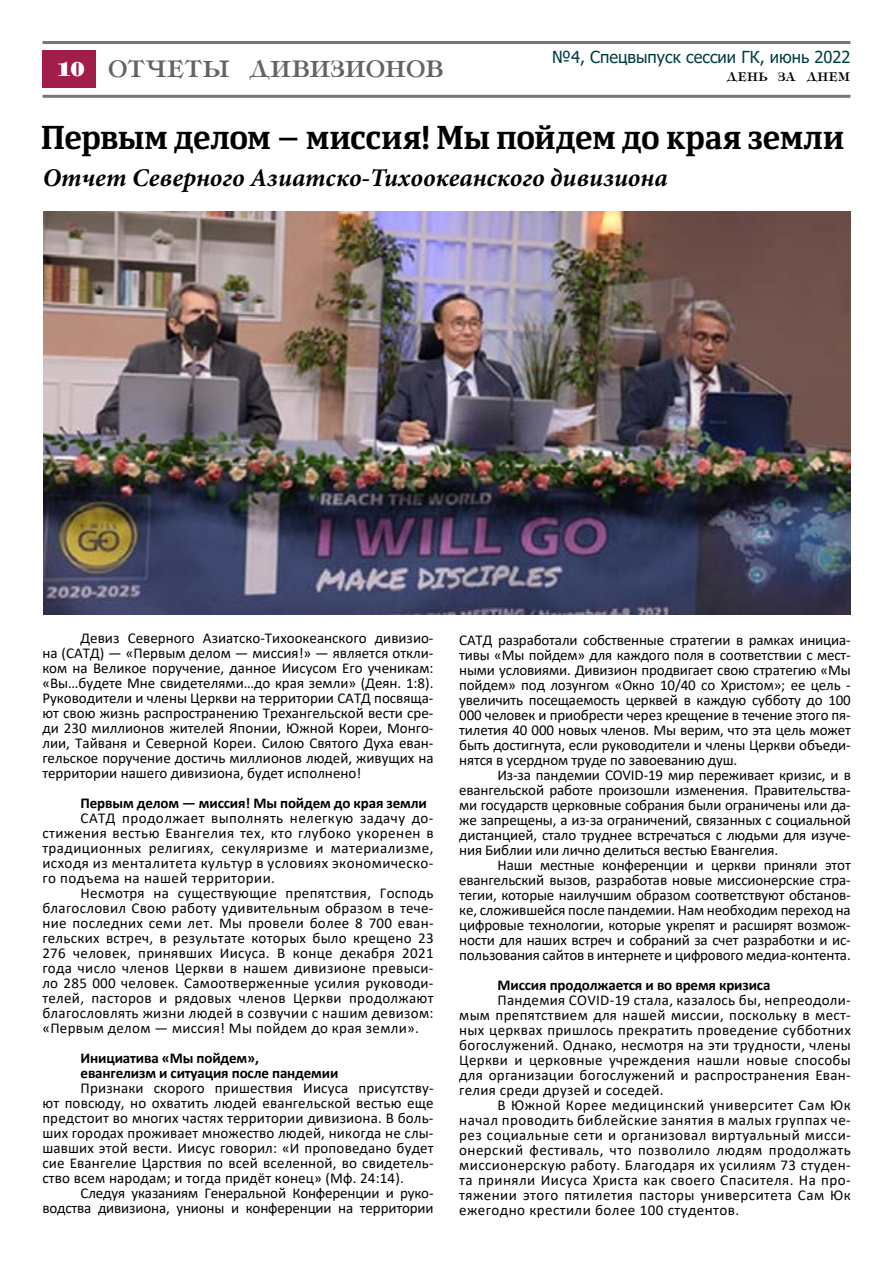
<style>
.page{position:relative;width:893px;height:1263px;background:#fff}
.page>*{position:absolute;margin:0;border:0;box-sizing:border-box;transform-origin:0 0}
.t1{font:700 33px "Yefimov Serif";letter-spacing:-.005em;color:#000;scale:.92 1}
.t2{font:28.5px "Tiffany";color:#636363}
.t3{font:italic 700 25.5px "Minion Pro";color:#000}
.t4{font:16.5px "Tahoma";color:#003c3e}
.t5{font:15px/15px "Calibri";color:#000;text-align:justify}
.t6{font:700 15px/15px "Calibri";letter-spacing:-.01em;color:#000}
.t7{font:15px "Tiffany";color:#000}
.s1{font-family:"Tiff";font-weight:800;font-size:24px;color:#fff}
</style>
<div class="page">
<hr style="left:43px;top:41px;width:807px;height:3px;background:#7c7472">
<hr style="left:43px;top:95px;width:807px;height:3px;background:#7c7472">
<div style="left:43px;top:51px;width:53px;height:37px;background:#a11d4c"></div>
<img style="left:44px;top:211px;width:807px;height:404px">
<p class="t4" style="left:552px;top:46px;width:300px">№4, Спецвыпуск сессии ГК, июнь 2022</p>
<h2 class="t2" style="left:58px;top:55px;width:387px"><span class="s1">10</span> отчеты дивизионов</h2>
<p class="t7" style="left:727px;top:69px;width:125px">ДЕНЬ ЗА ДНЕМ</p>
<h1 class="t1" style="left:41px;top:116px;width:874px">Первым делом – миссия! Мы пойдем до края земли</h1>
<h3 class="t3" style="left:43px;top:160px;width:626px">Отчет Северного Азиатско-Тихоокеанского дивизиона</h3>
<p class="t5" style="left:42px;top:630px;width:393px;text-indent:38px">Девиз Северного Азиатско-Тихоокеанского дивизио&shy;на (САТД) — «Первым делом — миссия!» — является откли&shy;ком на Великое поручение, данное Иисусом Его ученикам: «Вы…будете Мне свидетелями…до края земли» (Деян. 1:8).<br>Руководители и члены Церкви на территории САТД посвяща&shy;ют свою жизнь распространению Трехангельской вести сре&shy;ди 230 миллионов жителей Японии, Южной Кореи, Монго&shy;лии, Тайваня и Северной Кореи. Силою Святого Духа еван&shy;гельское поручение достичь миллионов людей, живущих на территории нашего дивизиона, будет исполнено!</p>
<p class="t6" style="left:81px;top:795px;width:348px">Первым делом — миссия! Мы пойдем до края земли</p>
<p class="t5" style="left:42px;top:810px;width:393px;text-indent:38px">САТД продолжает выполнять нелегкую задачу до&shy;стижения вестью Евангелия тех, кто глубоко укоренен в традиционных религиях, секуляризме и материализме, исходя из менталитета культур в условиях экономическо&shy;го подъема на нашей территории.</p>
<p class="t5" style="left:42px;top:885px;width:393px;text-indent:38px">Несмотря на существующие препятствия, Господь благословил Свою работу удивительным образом в тече&shy;ние последних семи лет. Мы провели более 8 700 еван&shy;гельских встреч, в результате которых было крещено 23<br>276 человек, принявших Иисуса. В конце декабря 2021 года число членов Церкви в нашем дивизионе превыси&shy;ло 285 000 человек. Самоотверженные усилия руководи&shy;телей, пасторов и рядовых членов Церкви продолжают благословлять жизни людей в созвучии с нашим девизом: «Первым делом — миссия! Мы пойдем до края земли».</p>
<p class="t6" style="left:81px;top:1050px;width:259px">Инициатива «Мы пойдем»,<br>евангелизм и ситуация после пандемии</p>
<p class="t5" style="left:42px;top:1080px;width:393px;text-indent:38px">Признаки скорого пришествия Иисуса присутству&shy;ют повсюду, но охватить людей евангельской вестью еще предстоит во многих частях территории дивизиона. В боль&shy;ших городах проживает множество людей, никогда не слы&shy;шавших этой вести. Иисус говорил: «И проповедано будет сие Евангелие Царствия по всей вселенной, во свидетель&shy;ство всем народам; и тогда придёт конец» (Мф. 24:14).</p>
<p class="t5" style="left:42px;top:1185px;width:393px;text-align:right">Следуя указаниям Генеральной Конференции и руко&shy;водства дивизиона, унионы и конференции на территории</p>
<p class="t5" style="left:459px;top:632px;width:393px">САТД разработали собственные стратегии в рамках инициа&shy;тивы «Мы пойдем» для каждого поля в соответствии с мест&shy;ными условиями. Дивизион продвигает свою стратегию «Мы пойдем» под лозунгом «Окно 10/40 со Христом»; ее цель - увеличить посещаемость церквей в каждую субботу до 100<br>000 человек и приобрести через крещение в течение этого пя&shy;тилетия 40 000 новых членов. Мы верим, что эта цель может быть достигнута, если руководители и члены Церкви объеди&shy;нятся в усердном труде по завоеванию душ.</p>
<p class="t5" style="left:459px;top:767px;width:393px;text-indent:38px">Из-за пандемии COVID-19 мир переживает кризис, и в евангельской работе произошли изменения. Правительства&shy;ми государств церковные собрания были ограничены или да&shy;же запрещены, а из-за ограничений, связанных с социальной дистанцией, стало труднее встречаться с людьми для изуче&shy;ния Библии или лично делиться вестью Евангелия.</p>
<p class="t5" style="left:459px;top:857px;width:393px;text-indent:38px">Наши местные конференции и церкви приняли этот евангельский вызов, разработав новые миссионерские стра&shy;тегии, которые наилучшим образом соответствуют обстанов&shy;ке, сложившейся после пандемии. Нам необходим переход на цифровые технологии, которые укрепят и расширят возмож&shy;ности для наших встреч и собраний за счет разработки и ис&shy;пользования сайтов в интернете и цифрового медиа-контента.</p>
<p class="t6" style="left:497px;top:977px;width:274px">Миссия продолжается и во время кризиса</p>
<p class="t5" style="left:459px;top:992px;width:393px;text-indent:38px">Пандемия COVID-19 стала, казалось бы, непреодоли&shy;мым препятствием для нашей миссии, поскольку в мест&shy;ных церквах пришлось прекратить проведение субботних богослужений. Однако, несмотря на эти трудности, члены Церкви и церковные учреждения нашли новые способы для организации богослужений и распространения Еван&shy;гелия среди друзей и соседей.</p>
<p class="t5" style="left:459px;top:1097px;width:393px;text-indent:38px">В Южной Корее медицинский университет Сам Юк начал проводить библейские занятия в малых группах че&shy;рез социальные сети и организовал виртуальный мисси&shy;онерский фестиваль, что позволило людям продолжать миссионерскую работу. Благодаря их усилиям 73 студен&shy;та приняли Иисуса Христа как своего Спасителя. На про&shy;тяжении этого пятилетия пасторы университета Сам Юк ежегодно крестили более 100 студентов.</p>
</div>
